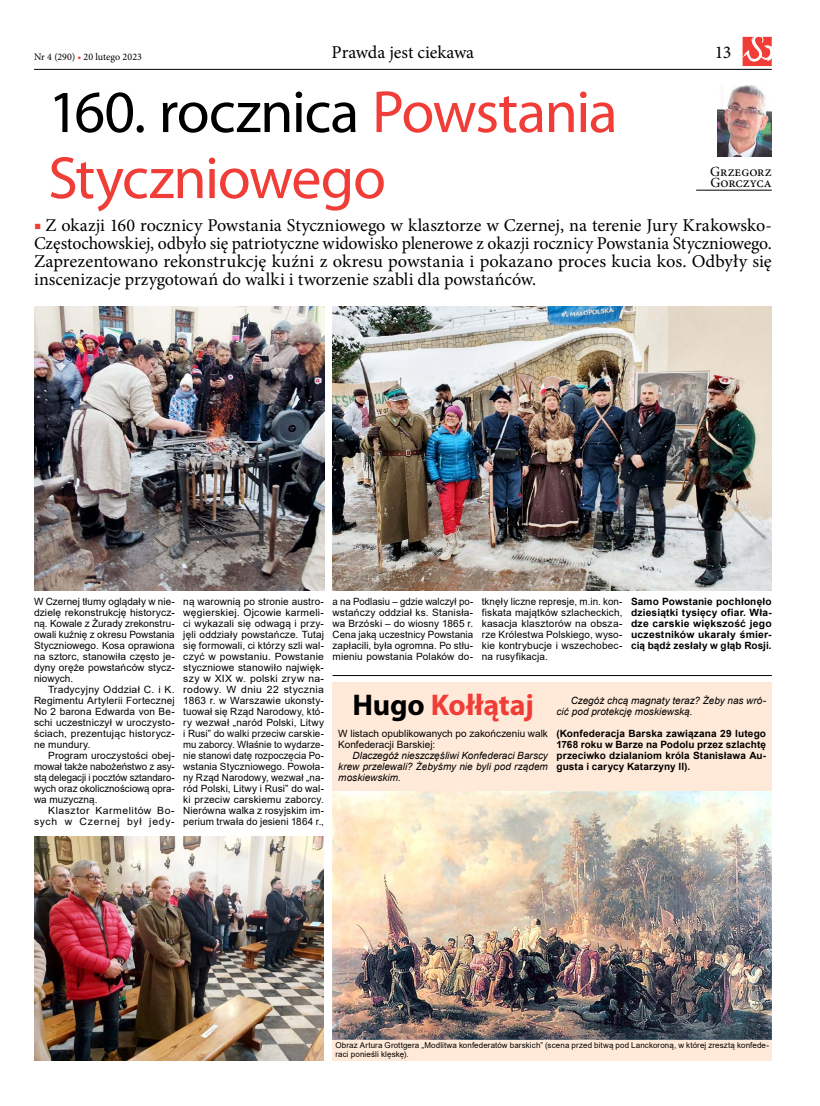
<style>
.page{position:relative;width:820px;height:1106px;background:#fff}
.page>*{position:absolute;margin:0;border:0;box-sizing:border-box;transform-origin:0 0}
.t1{font:60px/66px "Myriad Pro";letter-spacing:-.025em;color:#f13d37}
.t2{font:700 30px "Myriad Pro";letter-spacing:-.005em;color:#f13d37}
.t3{font:18px/18px "Minion Pro";letter-spacing:-.015em;color:#000;text-align:justify}
.t4{font:14px/11px "Minion Pro";letter-spacing:-.005em;color:#000}
.t5{font:10px/11px "Arial";letter-spacing:.01em;color:#000;text-align:justify}
.t6{font:700 10px/11px "Arial";letter-spacing:.01em;color:#000;text-align:justify}
.t7{font:10px/11px "Arial";letter-spacing:.01em;color:#000;text-align:justify;scale:.96 1}
.t8{font:italic 10px/11px "Arial";color:#000;text-align:justify}
.t9{font:10px/11px "Arial";letter-spacing:.01em;color:#000;text-align:justify;scale:1.04 1}
.t10{font:10px/11px "Arial";letter-spacing:.055em;color:#000;text-align:right;scale:1.04 1}
.t11{font:10px "Minion Pro";color:#000}
.t12{font:8px/8.8px "Arial";letter-spacing:.015em;color:#000}
.s1{color:#f13d37}
.s2{color:#000}
</style>
<div class="page">
<hr style="left:696px;top:190px;width:75px;height:1px;background:#000">
<img style="left:717px;top:85px;width:54px;height:72px">
<img style="left:34px;top:836px;width:289px;height:224px">
<img style="left:34px;top:307px;width:290px;height:283px">
<img style="left:332px;top:307px;width:439px;height:283px">
<div style="left:332px;top:682px;width:439px;height:378px;background:#ffe9d8"></div>
<img style="left:332px;top:791px;width:439px;height:248px">
<hr style="left:332px;top:675px;width:439px;height:1px;background:#000">
<hr style="left:34px;top:69px;width:737px;height:1px;background:#000">
<svg style="left:742px;top:37px;width:29px;height:29px"></svg>
<p class="t11" style="left:34px;top:50px;width:109px">Nr 4 (290) <span class="s1">•</span> 20 lutego 2023</p>
<h3 class="t3" style="left:331px;top:43px;width:144px">Prawda jest ciekawa</h3>
<h3 class="t3" style="left:714px;top:43px;width:18px">13</h3>
<h1 class="t1" style="left:48px;top:78px;width:570px"><span class="s2">160. rocznica</span> Powstania<br>Styczniowego</h1>
<p class="t3" style="left:34px;top:216px;width:739px"><span class="s1">■</span> Z okazji 160 rocznicy Powstania Styczniowego w klasztorze w Czernej, na terenie Jury Krakowsko-Częstochowskiej, odbyło się patriotyczne widowisko plenerowe z okazji rocznicy Powstania Styczniowego.<br>Zaprezentowano rekonstrukcję kuźni z okresu powstania i pokazano proces kucia kos. Odbyły się inscenizacje przygotowań do walki i tworzenie szabli dla powstańców.</p>
<h3 class="t4" style="left:709px;top:166px;width:63px">Grzegorz<br>Gorczyca</h3>
<p class="t5" style="left:34px;top:596px;width:142px">W Czernej tłumy oglądały w nie&shy;dzielę rekonstrukcję historycz&shy;ną. Kowale z Żurady zrekonstru&shy;owali kuźnię z okresu Powstania Styczniowego. Kosa oprawiona na sztorc, stanowiła często je&shy;dyny oręże powstańców stycz&shy;niowych.</p>
<p class="t9" style="left:34px;top:684px;width:137px;text-indent:14px">Tradycyjny Oddział C. i K.<br>Regimentu Artylerii Fortecznej No 2 barona Edwarda von Be&shy;schi uczestniczył w uroczysto&shy;ściach, prezentując historycz&shy;ne mundury.</p>
<p class="t5" style="left:34px;top:750px;width:142px;text-indent:14px">Program uroczystości obej&shy;mował także nabożeństwo z asy&shy;stą delegacji i pocztów sztandaro&shy;wych oraz okolicznościową opra&shy;wa muzyczną.</p>
<p class="t10" style="left:34px;top:805px;width:137px">Klasztor Karmelitów Bo&shy;sych w Czernej był jedy-</p>
<p class="t5" style="left:183px;top:596px;width:142px">ną warownią po stronie austro&shy;węgierskiej. Ojcowie karmeli&shy;ci wykazali się odwagą i przy&shy;jęli oddziały powstańcze. Tutaj się formowali, ci którzy szli wal&shy;czyć w powstaniu. Powstanie styczniowe stanowiło najwięk&shy;szy w XIX w. polski zryw na&shy;rodowy. W dniu 22 stycznia 1863 r. w Warszawie ukonsty&shy;tuował się Rząd Narodowy, któ&shy;ry wezwał „naród Polski, Litwy i Rusi” do walki przeciw carskie&shy;mu zaborcy. Właśnie to wydarze&shy;nie stanowi datę rozpoczęcia Po&shy;wstania Styczniowego. Powoła&shy;ny Rząd Narodowy, wezwał „na&shy;ród Polski, Litwy i Rusi” do wal&shy;ki przeciw carskiemu zaborcy.<br>Nierówna walka z rosyjskim im&shy;perium trwała do jesieni 1864 r.,</p>
<p class="t7" style="left:332px;top:596px;width:148px">a na Podlasiu – gdzie walczył po&shy;wstańczy oddział ks. Stanisła&shy;wa Brzóski – do wiosny 1865 r.<br>Cena jaką uczestnicy Powstania zapłacili, była ogromna. Po stłu&shy;mieniu powstania Polaków do-</p>
<p class="t5" style="left:481px;top:596px;width:142px">tknęły liczne represje, m.in. kon&shy;fiskata majątków szlacheckich, kasacja klasztorów na obsza&shy;rze Królestwa Polskiego, wyso&shy;kie kontrybucje i wszechobec&shy;na rusyfikacja.</p>
<p class="t6" style="left:630px;top:596px;width:142px">Samo Powstanie pochłonęło dziesiątki tysięcy ofiar. Wła&shy;dze carskie większość jego uczestników ukarały śmier&shy;cią bądź zesłały w głąb Rosji.</p>
<h2 class="t2" style="left:352px;top:685px;width:183px"><span class="s2">Hugo</span> Kołłątaj</h2>
<p class="t5" style="left:338px;top:728px;width:211px">W listach opublikowanych po zakończeniu walk<br>Konfederacji Barskiej:</p>
<p class="t8" style="left:338px;top:750px;width:211px;text-indent:14px">Dlaczegóż nieszczęśliwi Konfederaci Barscy krew przelewali? Żebyśmy nie byli pod rządem moskiewskim.</p>
<p class="t8" style="left:556px;top:695px;width:211px;text-indent:14px">Czegóż chcą magnaty teraz? Żeby nas wró&shy;cić pod protekcję moskiewską.</p>
<p class="t6" style="left:556px;top:728px;width:211px">(Konfederacja Barska zawiązana 29 lutego 1768 roku w Barze na Podolu przez szlachtę przeciwko dzialaniom króla Stanisława Au&shy;gusta i carycy Katarzyny II).</p>
<p class="t12" style="left:335px;top:1041px;width:435px">Obraz Artura Grottgera „Modlitwa konfederatów barskich” (scena przed bitwą pod Lanckoroną, w której zresztą konfede&shy;raci ponieśli klęskę).</p>
</div>
